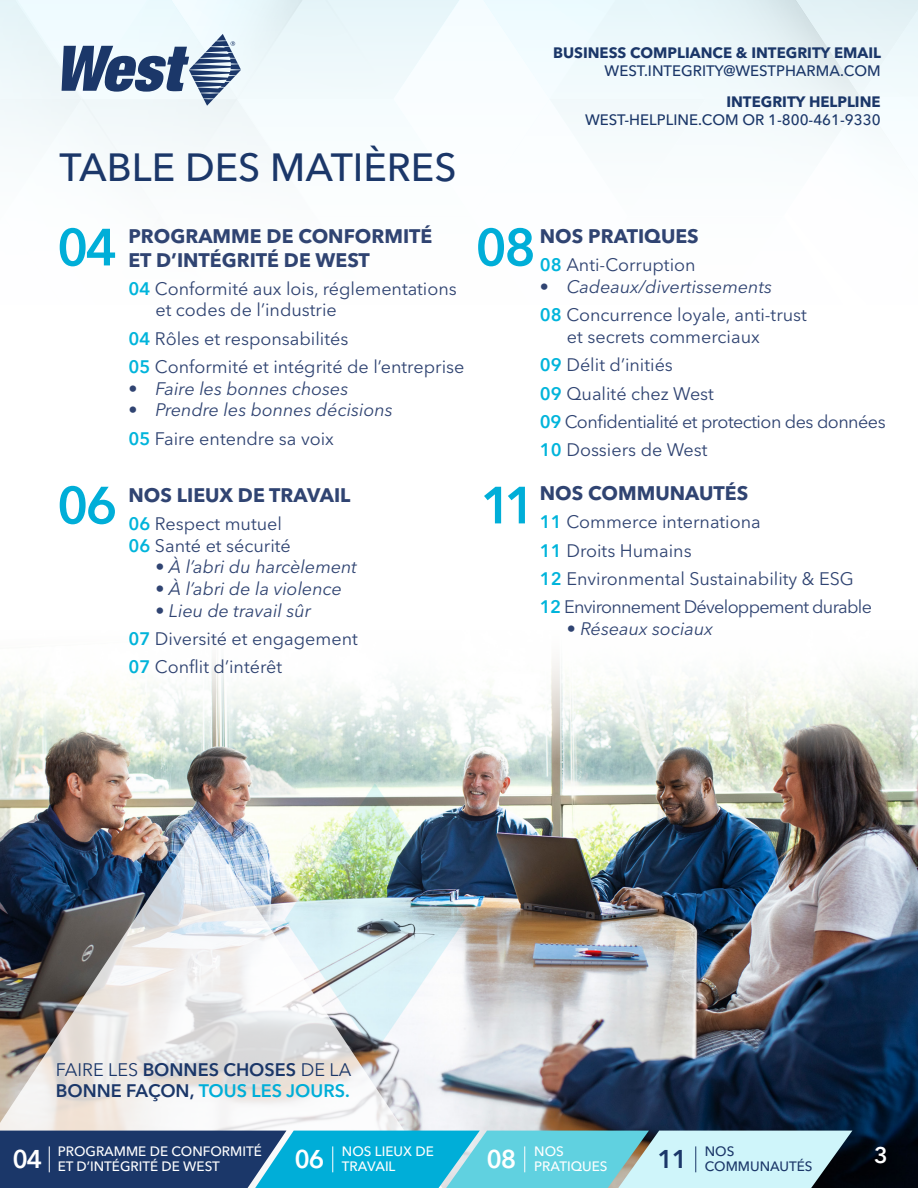
<style>
.page{position:relative;width:918px;height:1188px;background:#fff}
.page>*{position:absolute;margin:0;border:0;box-sizing:border-box;transform-origin:0 0}
.t1{font:600 51.75px "Avenir Next LT Pro";letter-spacing:-.05em;color:#00aed8}
.t2{font:500 39px "Avenir Next LT Pro";color:#1b3769}
.t3{font:600 22.5px "Avenir Next LT Pro";color:#fff}
.t4{font:700 19.5px/23.4px "Avenir Next LT Pro";color:#304472}
.t5{font:18px/28.3px "Avenir Next LT Pro";color:#304472}
.t6{font:italic 18px/28.3px "Avenir Next LT Pro";color:#304472}
.t7{font:600 18px/21.6px "Avenir Next LT Pro";color:#1b3769}
.t8{font:500 15px "Avenir Next LT Pro";color:#1b3769}
.t9{font:700 15px "Avenir Next LT Pro";color:#1b3769}
.t10{font:500 13.5px/15px "Avenir Next LT Pro";color:#fff}
.t11{font:500 13.5px/15px "Avenir Next LT Pro";color:#1b3769}
.s1{font-weight:600;color:#00b4db}
.s2{font-weight:600;font-style:normal;color:#00b4db}
.s3{font-style:normal}
.s4{font-style:italic}
.s5{font-weight:400}
.s6{color:#00aed8}
</style>
<div class="page">
<svg style="left:0;top:0;width:918px;height:172px"></svg>
<img style="left:0;top:658px;width:918px;height:530px">
<img style="left:0;top:821px;width:443px;height:310px">
<img style="left:285px;top:783px;width:180px;height:270px">
<svg style="left:0;top:1131px;width:852px;height:57px;background:#4f9cb9"></svg>
<h2 class="t2" style="left:59px;top:143px;width:399px">TABLE DES MATIÈRES</h2>
<p class="t9" style="left:553px;top:43px;width:329px">BUSINESS COMPLIANCE &amp; INTEGRITY EMAIL</p>
<p class="t8" style="left:605px;top:62px;width:278px">WEST.INTEGRITY@WESTPHARMA.COM</p>
<p class="t9" style="left:726px;top:93px;width:156px">INTEGRITY HELPLINE</p>
<p class="t8" style="left:585px;top:111px;width:297px">WEST-HELPLINE.COM OR 1-800-461-9330</p>
<h1 class="t1" style="left:57px;top:216px;width:62px">04</h1>
<p class="t4" style="left:128px;top:224px;width:305px">PROGRAMME DE CONFORMITÉ<br>ET D’INTÉGRITÉ DE WEST</p>
<p class="t5" style="left:155px;top:278px;width:303px;line-height:21.6px;text-indent:-27px"><span class="s1">04</span> Conformité aux lois, réglementations et codes de l’industrie</p>
<p class="t5" style="left:128px;top:324px;width:337px"><span class="s1">04</span> Rôles et responsabilités<br><span class="s1">05</span> Conformité et intégrité de l’entreprise</p>
<p class="t6" style="left:128px;top:374px;width:221px">• Faire les bonnes choses</p>
<p class="t6" style="left:128px;top:396px;width:266px">• Prendre les bonnes décisions<br><span class="s2">05</span> <span class="s3">Faire entendre sa voix</span></p>
<h1 class="t1" style="left:57px;top:474px;width:62px">06</h1>
<p class="t4" style="left:128px;top:483px;width:224px">NOS LIEUX DE TRAVAIL</p>
<p class="t5" style="left:128px;top:513px;width:164px;line-height:21.6px"><span class="s1">06</span> Respect mutuel<br><span class="s1">06</span> Santé et sécurité</p>
<p class="t6" style="left:155px;top:553px;width:203px">• À l’abri du harcèlement</p>
<p class="t6" style="left:155px;top:575px;width:188px">• À l’abri de la violence</p>
<p class="t5" style="left:128px;top:596px;width:231px;text-indent:27px"><span class="s4">• Lieu de travail sûr<br></span><span class="s1">07</span> Diversité et engagement<br><span class="s1">07</span> Conflit d’intérêt</p>
<h1 class="t1" style="left:475px;top:216px;width:62px">08</h1>
<h1 class="t1" style="left:480px;top:474px;width:57px">11</h1>
<p class="t4" style="left:540px;top:224px;width:160px">NOS PRATIQUES</p>
<p class="t5" style="left:540px;top:251px;width:157px"><span class="s1">08</span> Anti-Corruption</p>
<p class="t5" style="left:540px;top:273px;width:269px"><span class="s4">• Cadeaux/divertissements<br></span><span class="s1">08</span> Concurrence loyale, anti-trust</p>
<p class="t5" style="left:540px;top:323px;width:347px;text-indent:27px">et secrets commerciaux<br><span class="s1">09</span> Délit d’initiés<br><span class="s1">09</span> Qualité chez West<br><span class="s1">09</span> Confidentialité et protection des données<br><span class="s1">10</span> Dossiers de West</p>
<p class="t4" style="left:540px;top:481px;width:210px">NOS COMMUNAUTÉS</p>
<p class="t5" style="left:540px;top:508px;width:334px"><span class="s1">11</span> Commerce internationa<br><span class="s1">11</span> Droits Humains<br><span class="s1">12</span> Environmental Sustainability &amp; ESG<br><span class="s1">12</span> Environnement Développement durable</p>
<p class="t6" style="left:567px;top:615px;width:148px">• Réseaux sociaux</p>
<p class="t7" style="left:56px;top:1058px;width:297px"><span class="s5">FAIRE LES</span> BONNES CHOSES <span class="s5">DE LA<br></span>BONNE FAÇON, <span class="s6">TOUS LES JOURS.</span></p>
<p class="t10" style="left:13px;top:1144px;width:251px;text-indent:45px">PROGRAMME DE CONFORMITÉ<br><sup>04</sup> ET D’INTÉGRITÉ DE WEST</p>
<p class="t11" style="left:658px;top:1144px;width:157px;text-indent:47px">NOS<br><sup>11</sup> COMMUNAUTÉS</p>
<p class="t10" style="left:295px;top:1144px;width:141px;text-indent:47px">NOS LIEUX DE<br><sup>06</sup> TRAVAIL</p>
<p class="t3" style="left:874px;top:1142px;width:15px">3</p>
<p class="t10" style="left:487px;top:1144px;width:122px;text-align:center">NOS<br><sup>08</sup> PRATIQUES</p>
</div>
